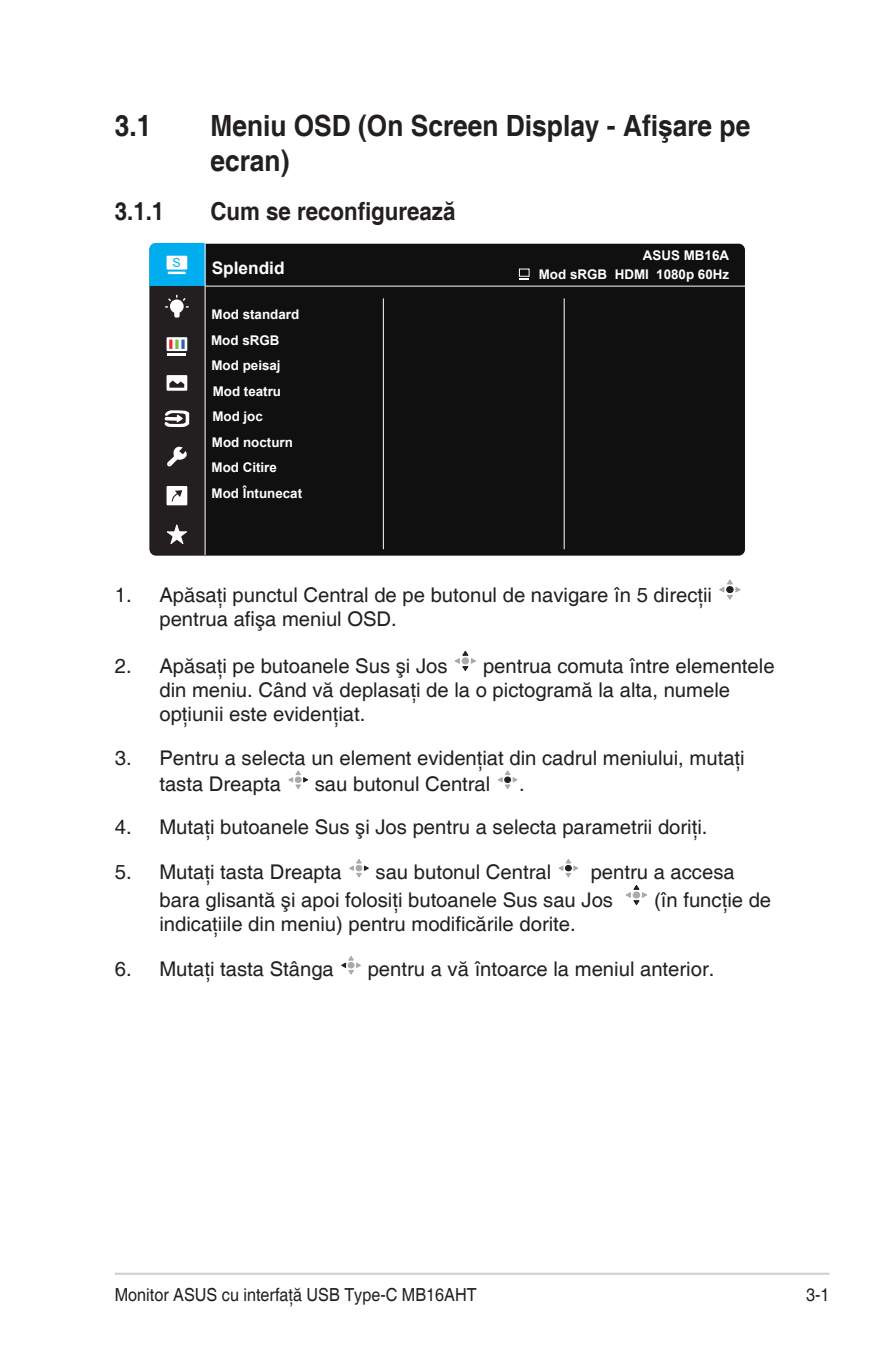
<style>
.page{position:relative;width:893px;height:1346px;background:#fff}
.page>*{position:absolute;margin:0;border:0;box-sizing:border-box;transform-origin:0 0}
.Heading_1{font:700 29.25px/35.1px "Helvetica";color:#231f20;scale:.9 1}
.Heading_2{font:700 24.75px "Helvetica";color:#231f20;scale:.9 1}
.t1{font:20.25px/24.3px "Helvetica";color:#231f20}
.t2{font:18px "Helvetica";color:#231f20;scale:.9 1}
.t3{font:700 17.32px "Arial";color:#fff}
.t4{font:700 13.28px/25.7px "Arial";color:#fff}
.t5{font:12.38px "Arial";color:#00aeef}
</style>
<div class="page">
<hr style="left:115px;top:1272px;width:714px;height:3px;background:#d1d2d4">
<div style="left:150px;top:244px;width:595px;height:312px;background:#101010;border-radius:6px"></div>
<hr style="left:150px;top:286px;width:595px;height:1px;background:#fff">
<hr style="left:383px;top:298px;width:1px;height:251px;background:#fff">
<hr style="left:564px;top:298px;width:1px;height:251px;background:#fff">
<div style="left:519px;top:269px;width:10px;height:7px;border:1px solid #fff"></div>
<svg style="left:149px;top:243px;width:57px;height:312px;background:#3c4d55"></svg>
<svg style="left:719px;top:579px;width:22px;height:21px"></svg>
<div style="left:727px;top:586px;width:6px;height:7px;background:#231f20;border-radius:50%"></div>
<div style="left:726px;top:586px;width:7px;height:7px;border:1px solid #231f20;border-radius:50%"></div>
<svg style="left:454px;top:650px;width:22px;height:21px"></svg>
<div style="left:462px;top:658px;width:7px;height:6px;background:#a8a9ad;border-radius:50%"></div>
<div style="left:462px;top:657px;width:7px;height:7px;border:1px solid #a8a9ad;border-radius:50%"></div>
<svg style="left:288px;top:770px;width:20px;height:19px"></svg>
<svg style="left:498px;top:770px;width:20px;height:19px"></svg>
<div style="left:504px;top:777px;width:7px;height:6px;border:1px solid #231f20;border-radius:50%"></div>
<svg style="left:349px;top:859px;width:20px;height:19px"></svg>
<svg style="left:558px;top:859px;width:21px;height:19px"></svg>
<div style="left:565px;top:865px;width:7px;height:6px;border:1px solid #231f20;border-radius:50%"></div>
<svg style="left:626px;top:885px;width:21px;height:21px"></svg>
<div style="left:633px;top:892px;width:7px;height:6px;background:#a8a9ad;border-radius:50%"></div>
<div style="left:633px;top:891px;width:7px;height:7px;border:1px solid #a8a9ad;border-radius:50%"></div>
<svg style="left:341px;top:956px;width:20px;height:19px"></svg>
<p class="Heading_1" style="left:115px;top:110px;width:42px">3.1</p>
<p class="Heading_1" style="left:210px;top:110px;width:601px">Meniu OSD (On Screen Display - Afişare pe ecran)</p>
<p class="Heading_2" style="left:115px;top:196px;width:57px">3.1.1</p>
<p class="Heading_2" style="left:210px;top:196px;width:274px">Cum se reconfigurează</p>
<p class="t5" style="left:173px;top:254px;width:10px">S</p>
<p class="t3" style="left:212px;top:255px;width:75px">Splendid</p>
<p class="t4" style="left:211px;top:302px;width:90px">Mod standard<br>Mod sRGB</p>
<p class="t4" style="left:211px;top:353px;width:71px">Mod peisaj</p>
<p class="t4" style="left:213px;top:378px;width:70px">Mod teatru</p>
<p class="t4" style="left:212px;top:404px;width:83px">Mod joc<br>Mod nocturn</p>
<p class="t4" style="left:212px;top:455px;width:92px">Mod Citire<br>Mod Întunecat</p>
<p class="t4" style="left:643px;top:243px;width:88px">ASUS MB16A</p>
<p class="t4" style="left:539px;top:261px;width:192px">Mod sRGB HDMI 1080p 60Hz</p>
<p class="t1" style="left:159px;top:583px;width:554px;text-indent:-45px">1. Apăsaţi punctul Central de pe butonul de navigare în 5 direcţii pentrua afişa meniul OSD.</p>
<p class="t1" style="left:115px;top:654px;width:334px">2. Apăsaţi pe butoanele Sus şi Jos</p>
<p class="t1" style="left:159px;top:654px;width:617px;text-indent:324px">pentrua comuta între elementele din meniu. Când vă deplasaţi de la o pictogramă la alta, numele opţiunii este evidenţiat.</p>
<p class="t1" style="left:159px;top:745px;width:587px;line-height:25.9px;text-indent:-45px">3. Pentru a selecta un element evidenţiat din cadrul meniului, mutaţi tasta Dreapta</p>
<p class="t1" style="left:315px;top:772px;width:177px">sau butonul Central</p>
<p class="t1" style="left:519px;top:772px;width:7px">.</p>
<p class="t1" style="left:115px;top:815px;width:594px">4. Mutaţi butoanele Sus şi Jos pentru a selecta parametrii doriţi.</p>
<p class="t1" style="left:115px;top:860px;width:228px">5. Mutaţi tasta Dreapta</p>
<p class="t1" style="left:376px;top:860px;width:177px">sau butonul Central</p>
<p class="t1" style="left:159px;top:859px;width:577px;line-height:27.9px;text-indent:431px">pentru a accesa bara glisantă şi apoi folosiţi butoanele Sus sau Jos</p>
<p class="t1" style="left:654px;top:888px;width:119px">(în funcţie de</p>
<p class="t1" style="left:159px;top:913px;width:418px">indicaţiile din meniu) pentru modificările dorite.</p>
<p class="t1" style="left:115px;top:957px;width:221px">6. Mutaţi tasta Stânga</p>
<p class="t1" style="left:368px;top:957px;width:348px">pentru a vă întoarce la meniul anterior.</p>
<p class="t2" style="left:115px;top:1284px;width:404px">Monitor ASUS cu interfaţă USB Type-C MB16AHT</p>
<p class="t2" style="left:806px;top:1284px;width:28px">3-1</p>
</div>
